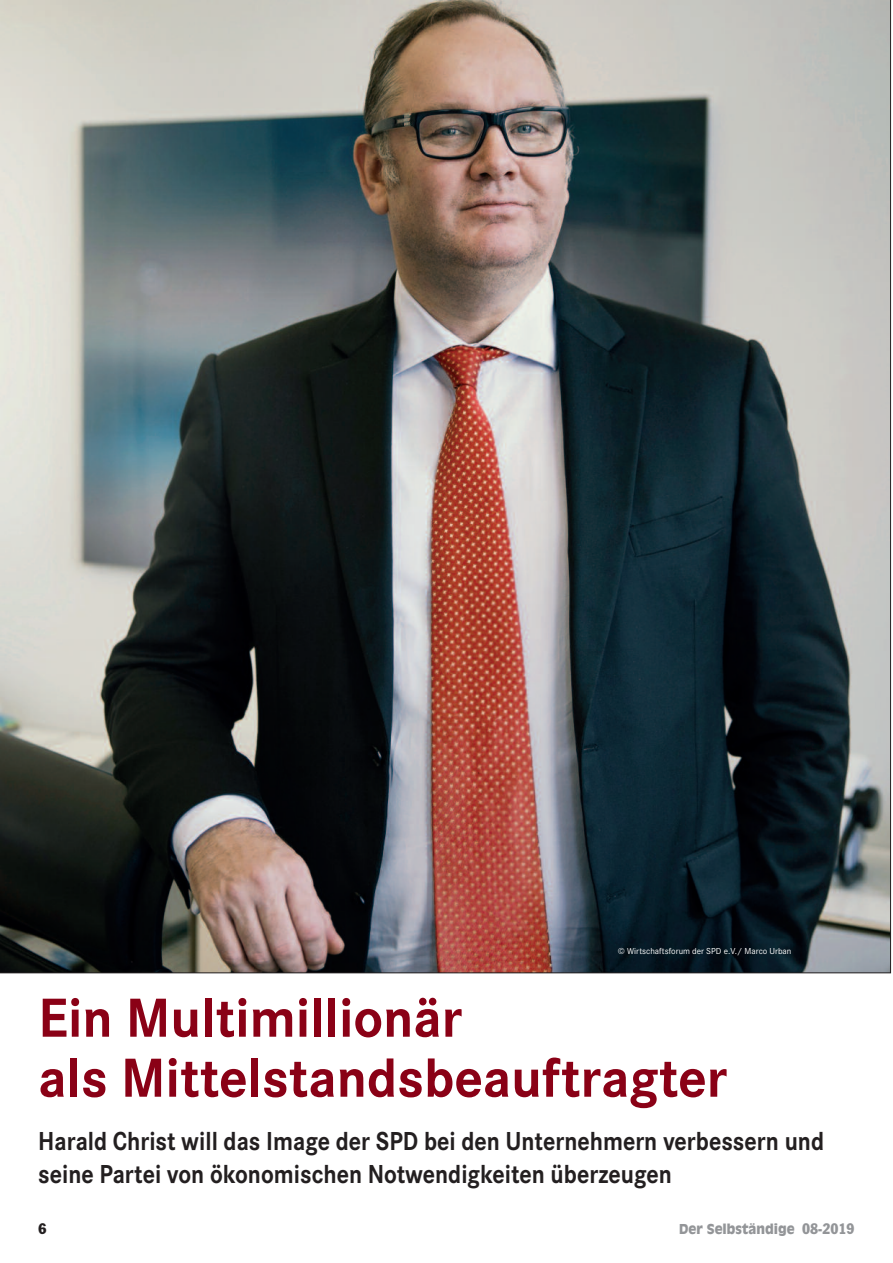
<style>
.page{position:relative;width:893px;height:1263px;background:#fff}
.page>*{position:absolute;margin:0;border:0;box-sizing:border-box;transform-origin:0 0}
.t1{font:700 57px/60px "Corporate S";color:#8a0116}
.t2{font:700 27px/33px "Corporate S";color:#231f20;scale:.89 1}
.t3{font:condensed 15px "Franklin Gothic BT";color:#231f20}
.t4{font:900 13.5px "Antique Olive Std";color:#939598;scale:.96 1}
.t5{font:9px "Corporate S";color:#fff}
.s1{font-family:"Franklin Gothic BT";font-weight:400;font-stretch:condensed;font-size:15px}
</style>
<div class="page">
<img style="left:0;top:0;width:891px;height:973px">
<p class="t5" style="left:618px;top:946px;width:175px">© Wirtschaftsforum der SPD e.V./ Marco Urban</p>
<h1 class="t1" style="left:38px;top:987px;width:691px">Ein Multimillionär<br>als Mittelstandsbeauftragter</h1>
<p class="t2" style="left:38px;top:1124px;width:884px">Harald Christ will das Image der SPD bei den Unternehmern verbessern und seine Partei von ökonomischen Notwendigkeiten überzeugen</p>
<p class="t3" style="left:38px;top:1220px;width:10px">6</p>
<p class="t4" style="left:679px;top:1223px;width:184px">Der Selbständige <span class="s1">08-2019</span></p>
</div>
